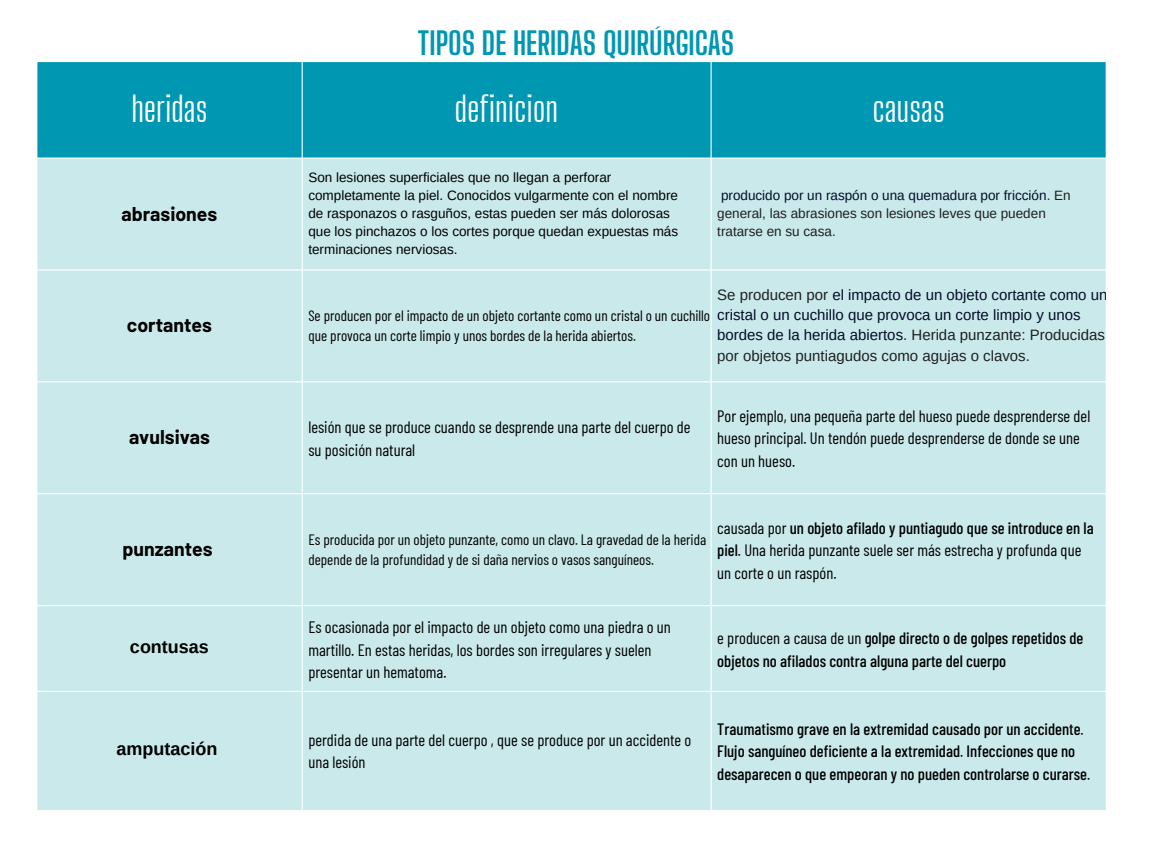
<style>
.page{position:relative;width:1152px;height:864px;background:#fff}
.page>*{position:absolute;margin:0;border:0;box-sizing:border-box;transform-origin:0 0}
.t1{font:34.5px "Big Shoulders Display";color:#fff}
.t2{font:700 30.9px "Big Shoulders Display";color:#0097b2}
.t3{font:700 19.5px "Barlow";color:#000}
.t4{font:700 18px "Arimo";color:#000}
.t5{font:16.5px/22.5px "Barlow Condensed";color:#000}
.t6{font:500 16.5px/22.5px "Barlow Condensed";color:#000}
.t7{font:15px/20.2px "Barlow Condensed";color:#000}
.t8{font:15px/20.2px "Arimo";color:#040c28}
.t9{font:13.5px/18px "Arimo";color:#000}
.t10{font:13.5px/18px "Arimo";color:#1f1f1f}
.s1{color:#040c28}
.s2{color:#1f1f1f}
.s3{font-weight:500}
.s4{font-weight:400}
</style>
<div class="page">
<div style="left:37px;top:62px;width:1069px;height:96px;background:#0097b2"></div>
<div style="left:37px;top:159px;width:1069px;height:651px;background:#cae9eb"></div>
<p class="t2" style="left:418px;top:25px;width:318px">TIPOS DE HERIDAS QUIRÚRGICAS</p>
<h1 class="t1" style="left:132px;top:88px;width:78px">heridas</h1>
<p class="t1" style="left:455px;top:88px;width:105px">definicion</p>
<p class="t1" style="left:873px;top:88px;width:74px">causas</p>
<p class="t3" style="left:122px;top:201px;width:97px">abrasiones</p>
<p class="t9" style="left:308px;top:169px;width:371px">Son lesiones superficiales que no llegan a perforar completamente la piel. Conocidos vulgarmente con el nombre de rasponazos o rasguños, estas pueden ser más dolorosas que los pinchazos o los cortes porque quedan expuestas más terminaciones nerviosas.</p>
<p class="t10" style="left:717px;top:187px;width:355px"><span class="s1">producido por un raspón o una quemadura por fricción</span>. En general, las abrasiones son lesiones leves que pueden tratarse en su casa.</p>
<p class="t3" style="left:127px;top:313px;width:87px">cortantes</p>
<p class="t7" style="left:308px;top:305px;width:403px">Se producen por el impacto de un objeto cortante como un cristal o un cuchillo que provoca un corte limpio y unos bordes de la herida abiertos.</p>
<p class="t8" style="left:717px;top:284px;width:392px"><span class="s2">Se producen por</span> el impacto de un objeto cortante como un cristal o un cuchillo que provoca un corte limpio y unos bordes de la herida abiertos<span class="s2">. Herida punzante: Producidas por objetos puntiagudos como agujas o clavos.</span></p>
<p class="t3" style="left:129px;top:425px;width:83px">avulsivas</p>
<p class="t5" style="left:308px;top:415px;width:384px">lesión que se produce cuando se desprende una parte del cuerpo de su posición natural</p>
<p class="t5" style="left:717px;top:404px;width:375px">Por ejemplo, una pequeña parte del hueso puede desprenderse del hueso principal. Un tendón puede desprenderse de donde se une con un hueso.</p>
<p class="t3" style="left:123px;top:537px;width:91px">punzantes</p>
<p class="t7" style="left:308px;top:529px;width:399px">Es producida por un objeto punzante, como un clavo. La gravedad de la herida depende de la profundidad y de si daña nervios o vasos sanguíneos.</p>
<p class="t5" style="left:717px;top:516px;width:378px">causada por <span class="s3">un objeto afilado y puntiagudo que se introduce en la piel</span>. Una herida punzante suele ser más estrecha y profunda que un corte o un raspón.</p>
<p class="t4" style="left:130px;top:637px;width:80px">contusas</p>
<p class="t5" style="left:308px;top:615px;width:364px">Es ocasionada por el impacto de un objeto como una piedra o un martillo. En estas heridas, los bordes son irregulares y suelen presentar un hematoma.</p>
<p class="t6" style="left:717px;top:627px;width:368px"><span class="s4">e producen a causa de un</span> golpe directo o de golpes repetidos de objetos no afilados contra alguna parte del cuerpo</p>
<p class="t4" style="left:116px;top:739px;width:102px">amputación</p>
<p class="t5" style="left:308px;top:728px;width:385px">perdida de una parte del cuerpo , que se produce por un accidente o una lesión</p>
<p class="t6" style="left:717px;top:717px;width:374px">Traumatismo grave en la extremidad causado por un accidente<span class="s4">.<br></span>Flujo sanguíneo deficiente a la extremidad<span class="s4">.</span> Infecciones que no desaparecen o que empeoran y no pueden controlarse o curarse<span class="s4">.</span></p>
</div>
